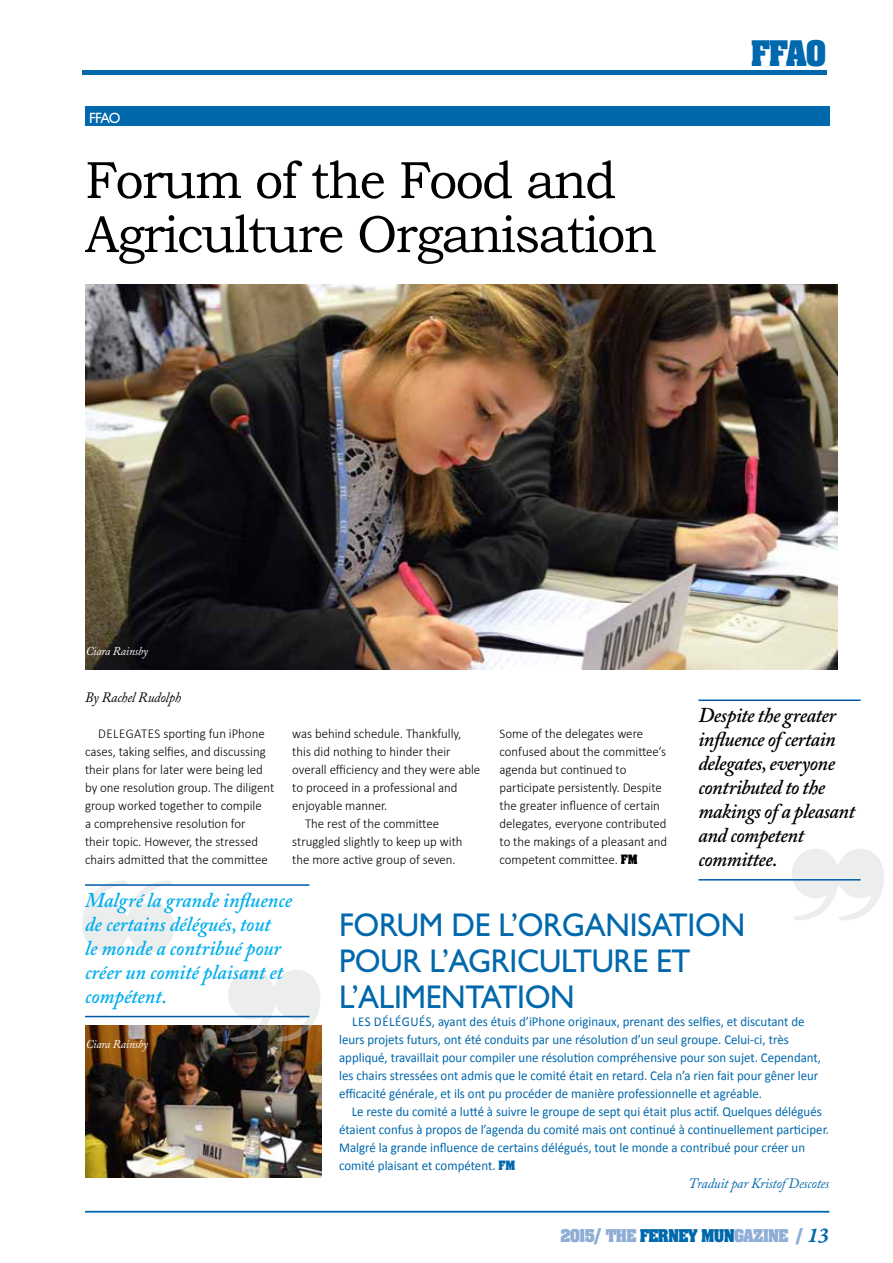
<style>
.page{position:relative;width:893px;height:1263px;background:#fff}
.page>*{position:absolute;margin:0;border:0;box-sizing:border-box;transform-origin:0 0}
.t1{font:52.5px/54px "Bookman Old Style";letter-spacing:-.03em;color:#000;scale:.95 1}
.t2{font:33px/36px "Gill Sans Std";letter-spacing:-.01em;color:#0068ac;scale:.95 1}
.t3{font:700 30px "Aachen Std";color:#0068ac;scale:.95 1}
.t4{font:italic 600 21px/24px "Adobe Caslon Pro";letter-spacing:-.02em;color:#000;scale:.95 1}
.t5{font:italic 600 21px/24px "Adobe Caslon Pro";color:#00aeef;scale:.95 1}
.t6{font:700 15px "Aachen Std";letter-spacing:-.05em;color:#8faed6;scale:.95 1}
.t7{font:15px "Gill Sans Std";color:#fff;scale:.95 1}
.t8{font:italic 14.25px "Adobe Caslon Pro";letter-spacing:-.01em;color:#0068ac;scale:.95 1}
.t9{font:italic 14.25px "Adobe Caslon Pro";letter-spacing:-.01em;color:#000;scale:.95 1}
.t10{font:300 13.5px/18px "Calibri";color:#000;scale:.95 1}
.t11{font:13.5px/18px "Calibri";color:#0068ac;scale:.95 1}
.t12{font:italic 12px "Adobe Caslon Pro";letter-spacing:-.01em;color:#fff;scale:.95 1}
.s1{font-family:"Aachen Std";font-weight:700;font-size:10.95px}
.s2{color:#0068ac}
.s3{font-family:"Garamond Premr Pro Smbd It Capt";font-weight:400;font-size:22.5px;color:#0068ac}
</style>
<div class="page">
<svg style="left:82px;top:881px;width:92px;height:71px"></svg>
<hr style="left:85px;top:1211px;width:744px;height:1px;background:#0068ac">
<div style="left:85px;top:106px;width:744px;height:20px;background:#0068ac"></div>
<img style="left:85px;top:285px;width:752px;height:384px">
<img style="left:85px;top:1026px;width:236px;height:152px">
<hr style="left:82px;top:71px;width:744px;height:4px;background:#0068ac">
<svg style="left:792px;top:849px;width:92px;height:71px"></svg>
<svg style="left:228px;top:970px;width:92px;height:71px"></svg>
<hr style="left:698px;top:699px;width:163px;height:2px;background:#0058a9">
<hr style="left:698px;top:879px;width:163px;height:1px;background:#0058a9">
<hr style="left:85px;top:884px;width:224px;height:2px;background:#0058a9">
<hr style="left:85px;top:1016px;width:224px;height:1px;background:#0058a9">
<p class="t7" style="left:89px;top:109px;width:34px">FFAO</p>
<h1 class="t1" style="left:85px;top:153px;width:603px">Forum of the Food and<br>Agriculture Organisation</h1>
<h3 class="t3" style="left:751px;top:31px;width:81px">FFAO</h3>
<p class="t12" style="left:86px;top:644px;width:67px">Ciara Rainsby</p>
<p class="t9" style="left:85px;top:689px;width:103px">By Rachel Rudolph</p>
<p class="t10" style="left:85px;top:724px;width:201px;text-indent:13px">DELEGATES sporting fun iPhone cases, taking selfies, and discussing their plans for later were being led by one resolution group. The diligent group worked together to compile<br>a comprehensive resolution for<br>their topic. However, the stressed chairs admitted that the committee</p>
<p class="t10" style="left:292px;top:724px;width:179px">was behind schedule. Thankfully,</p>
<p class="t10" style="left:292px;top:742px;width:168px">this did nothing to hinder their</p>
<p class="t10" style="left:292px;top:760px;width:199px">overall efficiency and they were able</p>
<p class="t10" style="left:292px;top:778px;width:175px">to proceed in a professional and</p>
<p class="t10" style="left:292px;top:796px;width:102px">enjoyable manner.</p>
<p class="t10" style="left:305px;top:814px;width:143px">The rest of the committee</p>
<p class="t10" style="left:292px;top:832px;width:181px">struggled slightly to keep up with</p>
<p class="t10" style="left:292px;top:850px;width:174px">the more active group of seven.</p>
<p class="t10" style="left:500px;top:724px;width:178px">Some of the delegates were confused about the committee’s agenda but continued to participate persistently. Despite the greater influence of certain delegates, everyone contributed to the makings of a pleasant and competent committee. <span class="s1">FM</span></p>
<h3 class="t4" style="left:698px;top:703px;width:166px">Despite the greater influence of certain delegates, everyone contributed to the makings of a pleasant and competent committee.</h3>
<h3 class="t5" style="left:85px;top:888px;width:219px">Malgré la grande influence de certains délégués, tout<br>le monde a contribué pour créer un comité plaisant et compétent.</h3>
<p class="t12" style="left:86px;top:1036px;width:67px">Ciara Rainsby</p>
<h2 class="t2" style="left:339px;top:907px;width:429px">FORUM DE L’ORGANISATION<br>POUR L’AGRICULTURE ET<br>L’ALIMENTATION</h2>
<p class="t11" style="left:339px;top:1013px;width:509px;text-indent:13px">LES DÉLÉGUÉS, ayant des étuis d’iPhone originaux, prenant des selfies, et discutant de leurs projets futurs, ont été conduits par une résolution d’un seul groupe. Celui-ci, très appliqué, travaillait pour compiler une résolution compréhensive pour son sujet. Cependant, les chairs stressées ont admis que le comité était en retard. Cela n’a rien fait pour gêner leur efficacité générale, et ils ont pu procéder de manière professionnelle et agréable.</p>
<p class="t11" style="left:339px;top:1103px;width:517px;text-indent:13px">Le reste du comité a lutté à suivre le groupe de sept qui était plus actif. Quelques délégués étaient confus à propos de l’agenda du comité mais ont continué à continuellement participer.<br>Malgré la grande influence de certains délégués, tout le monde a contribué pour créer un comité plaisant et compétent. <span class="s1">FM</span></p>
<p class="t8" style="left:688px;top:1174px;width:150px">Traduit par Kristof Descotes</p>
<p class="t6" style="left:561px;top:1225px;width:284px">2015/ THE <span class="s2">FERNEY MUN</span>GAZINE / <span class="s3">13</span></p>
</div>
